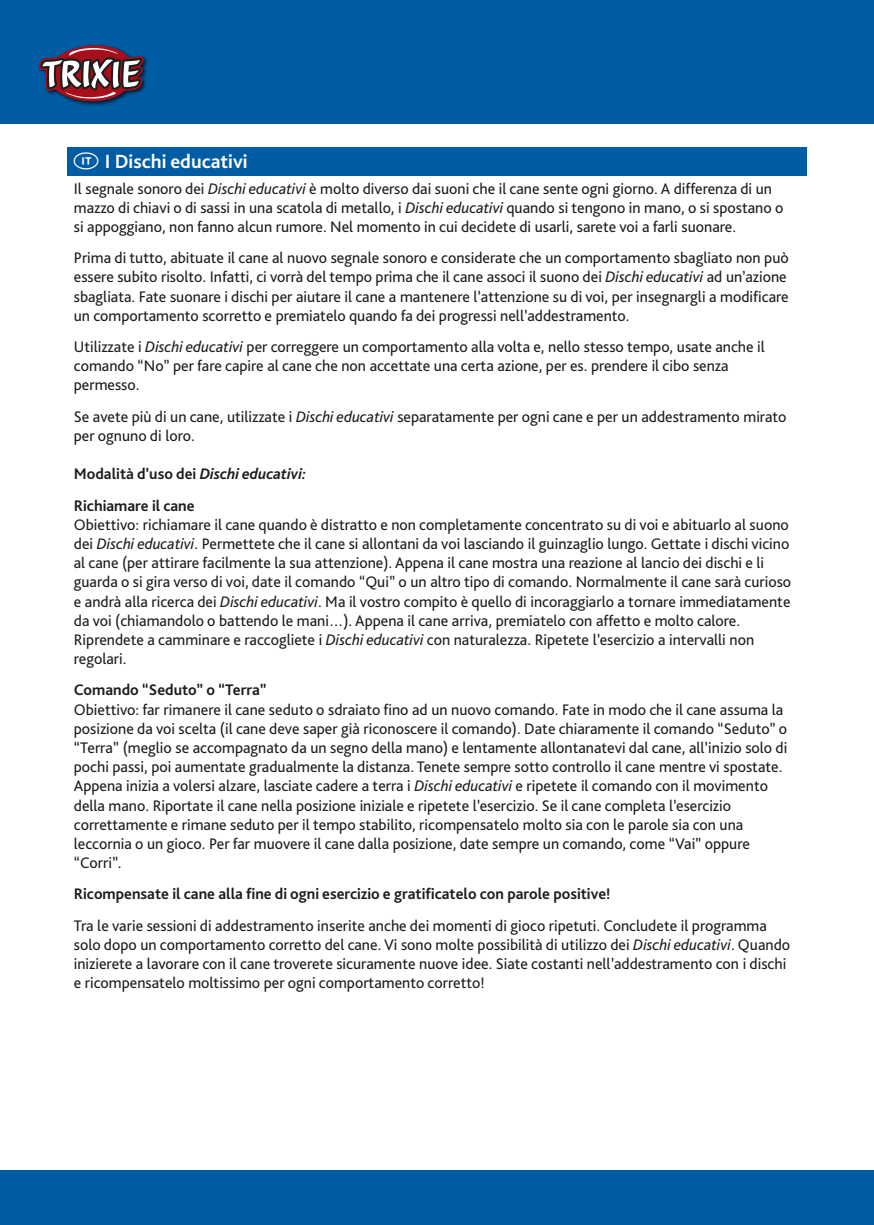
<style>
.page{position:relative;width:874px;height:1225px;background:#fff}
.page>*{position:absolute;margin:0;border:0;box-sizing:border-box;transform-origin:0 0}
.t1{font:700 20px "Bliss Pro";color:#fff}
.t2{font:16px/19.2px "Bliss Pro";color:#1d1d1b}
.t3{font:700 16px/31.2px "Bliss Pro";color:#1d1d1b}
.s1{font-family:"Natrix";font-weight:400}
.s2{font-style:italic}
</style>
<div class="page">
<div style="left:67px;top:147px;width:739px;height:29px;background:#005ca3"></div>
<div style="left:0;top:1170px;width:873px;height:55px;background:#005ca3"></div>
<div style="left:0;top:0;width:873px;height:124px;background:#005ca3"></div>
<img style="left:38px;top:44px;width:110px;height:62px">
<svg style="left:39px;top:45px;width:104px;height:58px"></svg>
<p class="t1" style="left:74px;top:149px;width:175px"><span class="s1">I</span> I Dischi educativi</p>
<p class="t2" style="left:74px;top:178px;width:710px">Il segnale sonoro dei <span class="s2">Dischi educativi</span> è molto diverso dai suoni che il cane sente ogni giorno. A differenza di un mazzo di chiavi o di sassi in una scatola di metallo, i <span class="s2">Dischi educativi</span> quando si tengono in mano, o si spostano o si appoggiano, non fanno alcun rumore. Nel momento in cui decidete di usarli, sarete voi a farli suonare.</p>
<p class="t2" style="left:74px;top:248px;width:716px">Prima di tutto, abituate il cane al nuovo segnale sonoro e considerate che un comportamento sbagliato non può essere subito risolto. Infatti, ci vorrà del tempo prima che il cane associ il suono dei <span class="s2">Dischi educativi</span> ad un’azione sbagliata. Fate suonare i dischi per aiutare il cane a mantenere l’attenzione su di voi, per insegnargli a modificare un comportamento scorretto e premiatelo quando fa dei progressi nell’addestramento.</p>
<p class="t2" style="left:74px;top:337px;width:692px">Utilizzate i <span class="s2">Dischi educativi</span> per correggere un comportamento alla volta e, nello stesso tempo, usate anche il comando “No” per fare capire al cane che non accettate una certa azione, per es. prendere il cibo senza permesso.</p>
<p class="t2" style="left:74px;top:406px;width:714px">Se avete più di un cane, utilizzate i <span class="s2">Dischi educativi</span> separatamente per ogni cane e per un addestramento mirato per ognuno di loro.</p>
<p class="t3" style="left:74px;top:458px;width:234px">Modalità d’uso dei <span class="s2">Dischi educativi:<br></span>Richiamare il cane</p>
<p class="t2" style="left:74px;top:514px;width:718px">Obiettivo: richiamare il cane quando è distratto e non completamente concentrato su di voi e abituarlo al suono dei <span class="s2">Dischi educativi</span>. Permettete che il cane si allontani da voi lasciando il guinzaglio lungo. Gettate i dischi vicino al cane (per attirare facilmente la sua attenzione). Appena il cane mostra una reazione al lancio dei dischi e li guarda o si gira verso di voi, date il comando “Qui” o un altro tipo di comando. Normalmente il cane sarà curioso e andrà alla ricerca dei <span class="s2">Dischi educativi</span>. Ma il vostro compito è quello di incoraggiarlo a tornare immediatamente da voi (chiamandolo o battendo le mani…). Appena il cane arriva, premiatelo con affetto e molto calore.<br>Riprendete a camminare e raccogliete i <span class="s2">Dischi educativi</span> con naturalezza. Ripetete l’esercizio a intervalli non regolari.</p>
<p class="t3" style="left:74px;top:674px;width:194px">Comando “Seduto” o “Terra”</p>
<p class="t2" style="left:74px;top:699px;width:714px">Obiettivo: far rimanere il cane seduto o sdraiato fino ad un nuovo comando. Fate in modo che il cane assuma la posizione da voi scelta (il cane deve saper già riconoscere il comando). Date chiaramente il comando “Seduto” o “Terra” (meglio se accompagnato da un segno della mano) e lentamente allontanatevi dal cane, all’inizio solo di pochi passi, poi aumentate gradualmente la distanza. Tenete sempre sotto controllo il cane mentre vi spostate.<br>Appena inizia a volersi alzare, lasciate cadere a terra i <span class="s2">Dischi educativi</span> e ripetete il comando con il movimento della mano. Riportate il cane nella posizione iniziale e ripetete l’esercizio. Se il cane completa l’esercizio correttamente e rimane seduto per il tempo stabilito, ricompensatelo molto sia con le parole sia con una leccornia o un gioco. Per far muovere il cane dalla posizione, date sempre un comando, come “Vai” oppure “Corri”.</p>
<p class="t3" style="left:74px;top:878px;width:538px">Ricompensate il cane alla fine di ogni esercizio e gratificatelo con parole positive!</p>
<p class="t2" style="left:74px;top:915px;width:717px">Tra le varie sessioni di addestramento inserite anche dei momenti di gioco ripetuti. Concludete il programma solo dopo un comportamento corretto del cane. Vi sono molte possibilità di utilizzo dei <span class="s2">Dischi educativi</span>. Quando inizierete a lavorare con il cane troverete sicuramente nuove idee. Siate costanti nell’addestramento con i dischi e ricompensatelo moltissimo per ogni comportamento corretto!</p>
</div>
